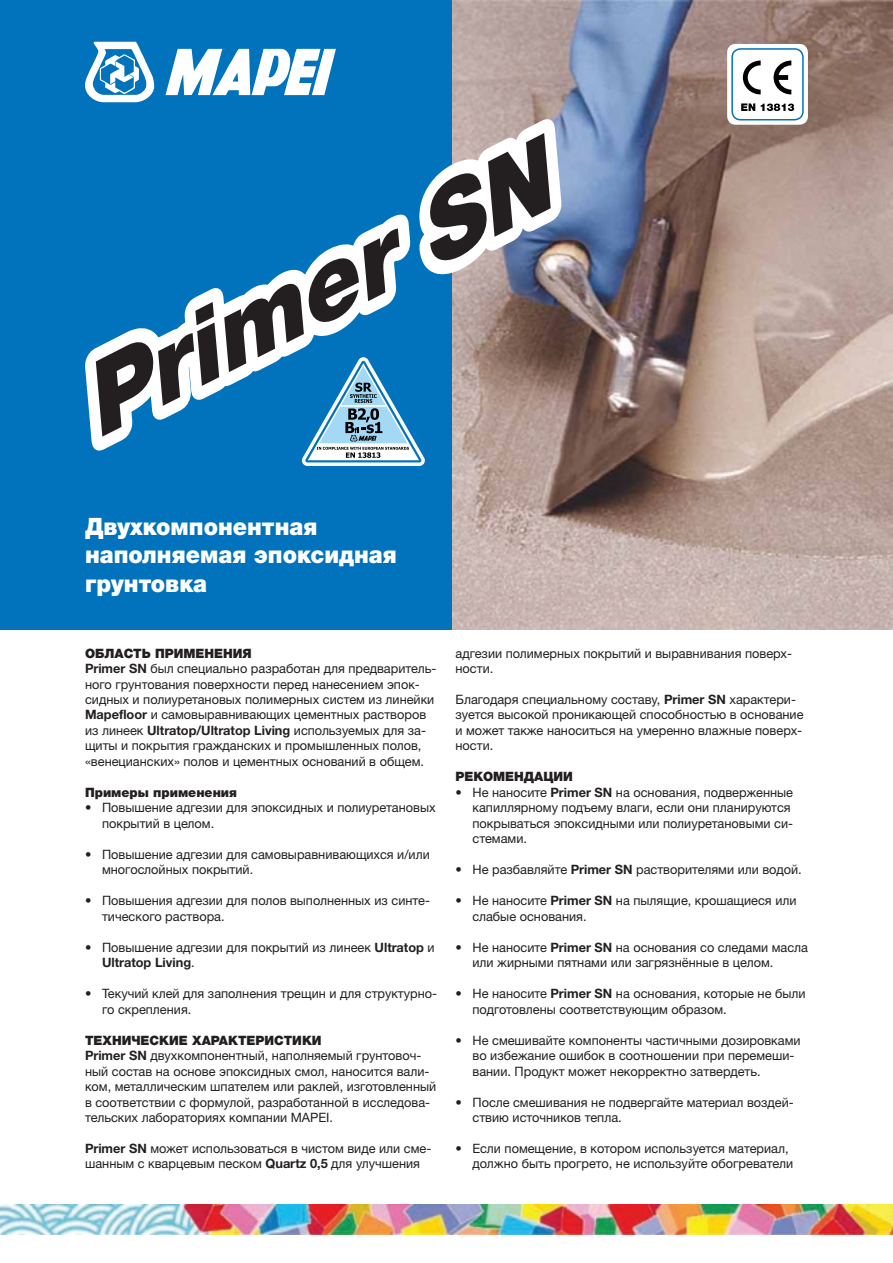
<style>
.page{position:relative;width:893px;height:1263px;background:#fff}
.page>*{position:absolute;margin:0;border:0;box-sizing:border-box;transform-origin:0 0}
.t1{font:900 24px/28.8px "Helvetica Neue LTW1 G";color:#fff;scale:.95 1}
.t2{font:12.9px/15.5px "Helvetica Neue LTW1 G";color:#231f20}
.t3{font:900 12.9px "Helvetica Neue LTW1 G";color:#231f20}
.s1{font-weight:700}
</style>
<div class="page">
<div style="left:0;top:0;width:893px;height:629px;background:#0073bc"></div>
<img style="left:453px;top:0;width:440px;height:629px">
<svg style="left:166px;top:49px;width:170px;height:46px"></svg>
<svg style="left:85px;top:42px;width:69px;height:53px"></svg>
<img style="left:0;top:1204px;width:893px;height:31px">
<svg style="left:85px;top:95px;width:489px;height:380px"></svg>
<svg style="left:96px;top:131px;width:455px;height:307px"></svg>
<div style="left:727px;top:44px;width:81px;height:81px;background:#fff;border-radius:9px"></div>
<div style="left:731px;top:48px;width:73px;height:72px;border:2px solid #0073ba;border-radius:9px"></div>
<svg style="left:743px;top:61px;width:18px;height:33px"></svg>
<svg style="left:774px;top:61px;width:17px;height:33px"></svg>
<svg style="left:741px;top:103px;width:14px;height:8px"></svg>
<svg style="left:761px;top:104px;width:33px;height:7px"></svg>
<svg style="left:302px;top:357px;width:123px;height:109px"></svg>
<p class="t1" style="left:85px;top:512px;width:330px">Двухкомпонентная наполняемая эпоксидная грунтовка</p>
<p class="t3" style="left:85px;top:645px;width:168px">ОБЛАСТЬ ПРИМЕНЕНИЯ</p>
<p class="t2" style="left:85px;top:661px;width:353px"><span class="s1">Primer SN</span> был специально разработан для предваритель&shy;ного грунтования поверхности перед нанесением эпок&shy;сидных и полиуретановых полимерных систем из линейки <span class="s1">Mapefloor</span> и самовыравнивающих цементных растворов из линеек <span class="s1">Ultratop/Ultratop Living</span> используемых для за&shy;щиты и покрытия гражданских и промышленных полов, «венецианских» полов и цементных оснований в общем.</p>
<p class="t3" style="left:85px;top:784px;width:154px">Примеры применения</p>
<p class="t2" style="left:102px;top:800px;width:335px;text-indent:-17px">• Повышение адгезии для эпоксидных и полиуретановых покрытий в целом.</p>
<p class="t2" style="left:102px;top:846px;width:329px;text-indent:-17px">• Повышение адгезии для самовыравнивающихся и/или многослойных покрытий.</p>
<p class="t2" style="left:102px;top:893px;width:329px;text-indent:-17px">• Повышения адгезии для полов выполненных из синте&shy;тического раствора.</p>
<p class="t2" style="left:102px;top:939px;width:334px;text-indent:-17px">• Повышение адгезии для покрытий из линеек <span class="s1">Ultratop</span> и<br><span class="s1">Ultratop Living</span>.</p>
<p class="t2" style="left:102px;top:986px;width:337px;text-indent:-17px">• Текучий клей для заполнения трещин и для структурно&shy;го скрепления.</p>
<p class="t3" style="left:85px;top:1032px;width:238px">ТЕХНИЧЕСКИЕ ХАРАКТЕРИСТИКИ</p>
<p class="t2" style="left:85px;top:1048px;width:353px"><span class="s1">Primer SN</span> двухкомпонентный, наполняемый грунтовоч&shy;ный состав на основе эпоксидных смол, наносится вали&shy;ком, металлическим шпателем или раклей, изготовленный в соответствии с формулой, разработанной в исследова&shy;тельских лабораториях компании MAPEI.</p>
<p class="t2" style="left:85px;top:1140px;width:348px"><span class="s1">Primer SN</span> может использоваться в чистом виде или сме&shy;шанным с кварцевым песком <span class="s1">Quartz 0,5</span> для улучшения</p>
<p class="t2" style="left:455px;top:645px;width:338px">адгезии полимерных покрытий и выравнивания поверх&shy;ности.</p>
<p class="t2" style="left:455px;top:691px;width:350px">Благодаря специальному составу, <span class="s1">Primer SN</span> характери&shy;зуется высокой проникающей способностью в основание и может также наноситься на умеренно влажные поверх&shy;ности.</p>
<p class="t3" style="left:455px;top:769px;width:119px">РЕКОМЕНДАЦИИ</p>
<p class="t2" style="left:472px;top:784px;width:322px;text-indent:-17px">• Не наносите <span class="s1">Primer SN</span> на основания, подверженные капиллярному подъему влаги, если они планируются покрываться эпоксидными или полиуретановыми си&shy;стемами.</p>
<p class="t2" style="left:455px;top:862px;width:348px">• Не разбавляйте <span class="s1">Primer SN</span> растворителями или водой.</p>
<p class="t2" style="left:472px;top:893px;width:325px;text-indent:-17px">• Не наносите <span class="s1">Primer SN</span> на пылящие, крошащиеся или слабые основания.</p>
<p class="t2" style="left:472px;top:939px;width:337px;text-indent:-17px">• Не наносите <span class="s1">Primer SN</span> на основания со следами масла или жирными пятнами или загрязнённые в целом.</p>
<p class="t2" style="left:472px;top:986px;width:335px;text-indent:-17px">• Не наносите <span class="s1">Primer SN</span> на основания, которые не были подготовлены соответствующим образом.</p>
<p class="t2" style="left:472px;top:1032px;width:330px;text-indent:-17px">• Не смешивайте компоненты частичными дозировками во избежание ошибок в соотношении при перемеши&shy;вании. Продукт может некорректно затвердеть.</p>
<p class="t2" style="left:472px;top:1094px;width:323px;text-indent:-17px">• После смешивания не подвергайте материал воздей&shy;ствию источников тепла.</p>
<p class="t2" style="left:472px;top:1140px;width:322px;text-indent:-17px">• Если помещение, в котором используется материал, должно быть прогрето, не используйте обогреватели</p>
</div>
